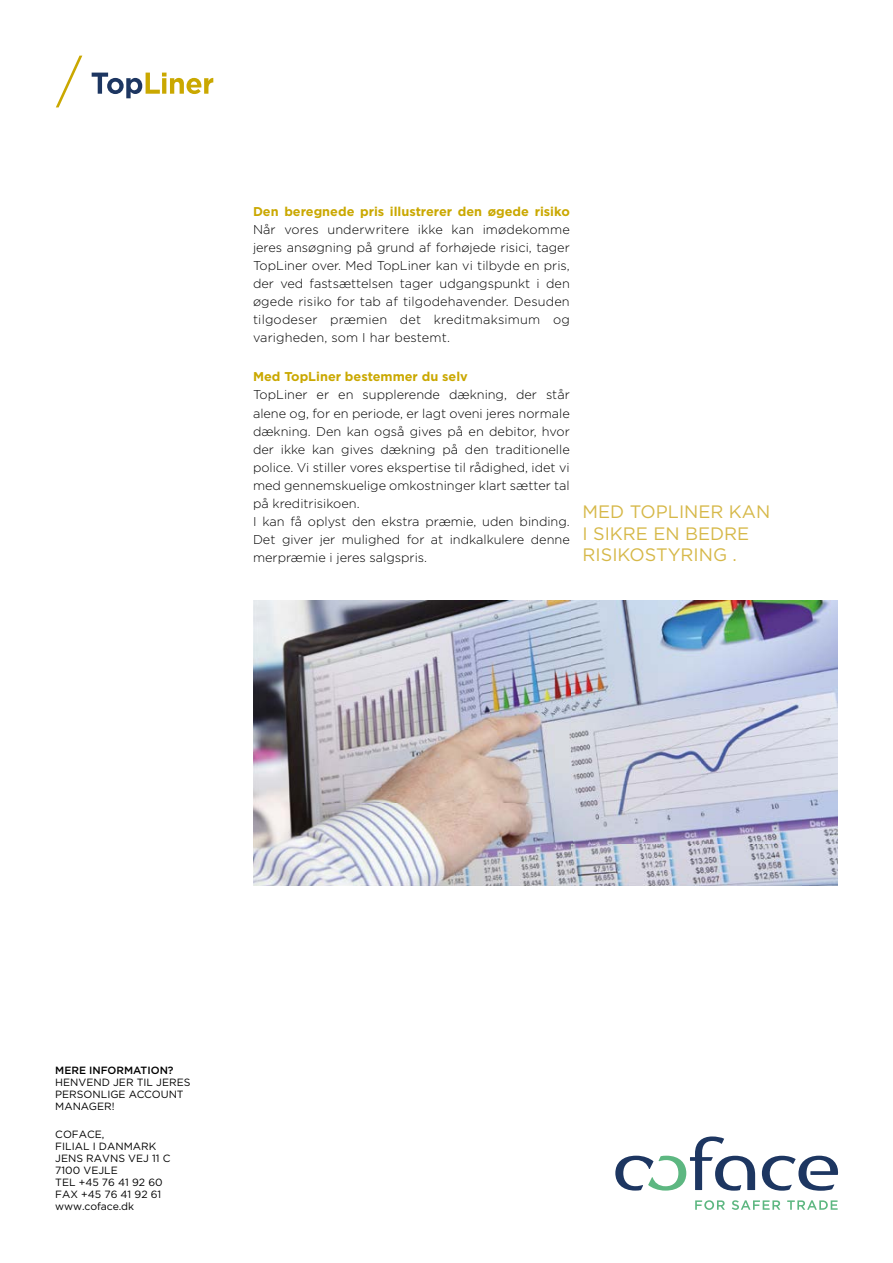
<style>
.page{position:relative;width:893px;height:1263px;background:#fff}
.page>*{position:absolute;margin:0;border:0;box-sizing:border-box;transform-origin:0 0}
.t1{font:18px/21.6px "Gotham";color:#d6b848}
.t2{font:300 12.75px/18px "Gotham";color:#000;text-align:justify}
.t3{font:700 12.75px "Gotham";color:#caa800}
.t4{font:10.5px/12px "Gotham";color:#000}
.t5{font:500 10.5px "Gotham";color:#000}
</style>
<div class="page">
<img style="left:253px;top:601px;width:585px;height:284px">
<svg style="left:762px;top:1156px;width:77px;height:35px"></svg>
<svg style="left:615px;top:1136px;width:140px;height:55px"></svg>
<svg style="left:695px;top:1200px;width:30px;height:10px"></svg>
<svg style="left:732px;top:1200px;width:48px;height:10px"></svg>
<svg style="left:787px;top:1200px;width:51px;height:10px"></svg>
<svg style="left:56px;top:56px;width:26px;height:51px"></svg>
<svg style="left:92px;top:73px;width:121px;height:25px"></svg>
<p class="t3" style="left:253px;top:203px;width:318px">Den beregnede pris illustrerer den øgede risiko</p>
<p class="t2" style="left:253px;top:221px;width:318px">Når vores underwritere ikke kan imødekomme jeres ansøgning på grund af forhøjede risici, tager TopLiner over. Med TopLiner kan vi tilbyde en pris, der ved fastsættelsen tager udgangspunkt i den øgede risiko for tab af tilgodehavender. Desuden tilgodeser præmien det kreditmaksimum og varigheden, som I har bestemt.</p>
<p class="t3" style="left:253px;top:368px;width:216px">Med TopLiner bestemmer du selv</p>
<p class="t2" style="left:253px;top:386px;width:318px;text-align:left">TopLiner er en supplerende dækning, der står alene og, for en periode, er lagt oveni jeres normale dækning. Den kan også gives på en debitor, hvor der ikke kan gives dækning på den traditionelle police. Vi stiller vores ekspertise til rådighed, idet vi med gennemskuelige omkostninger klart sætter tal på kreditrisikoen.<br>I kan få oplyst den ekstra præmie, uden binding.<br>Det giver jer mulighed for at indkalkulere denne merpræmie i jeres salgspris.</p>
<h1 class="t1" style="left:583px;top:501px;width:189px">MED TOPLINER KAN<br>I SIKRE EN BEDRE<br>RISIKOSTYRING .</h1>
<p class="t5" style="left:55px;top:1063px;width:120px">MERE INFORMATION?</p>
<p class="t4" style="left:55px;top:1076px;width:137px">HENVEND JER TIL JERES<br>PERSONLIGE ACCOUNT<br>MANAGER!</p>
<p class="t4" style="left:55px;top:1128px;width:117px">COFACE,<br>FILIAL I DANMARK<br>JENS RAVNS VEJ 11 C<br>7100 VEJLE<br>TEL +45 76 41 92 60<br>FAX +45 76 41 92 61 www.coface.dk</p>
</div>
